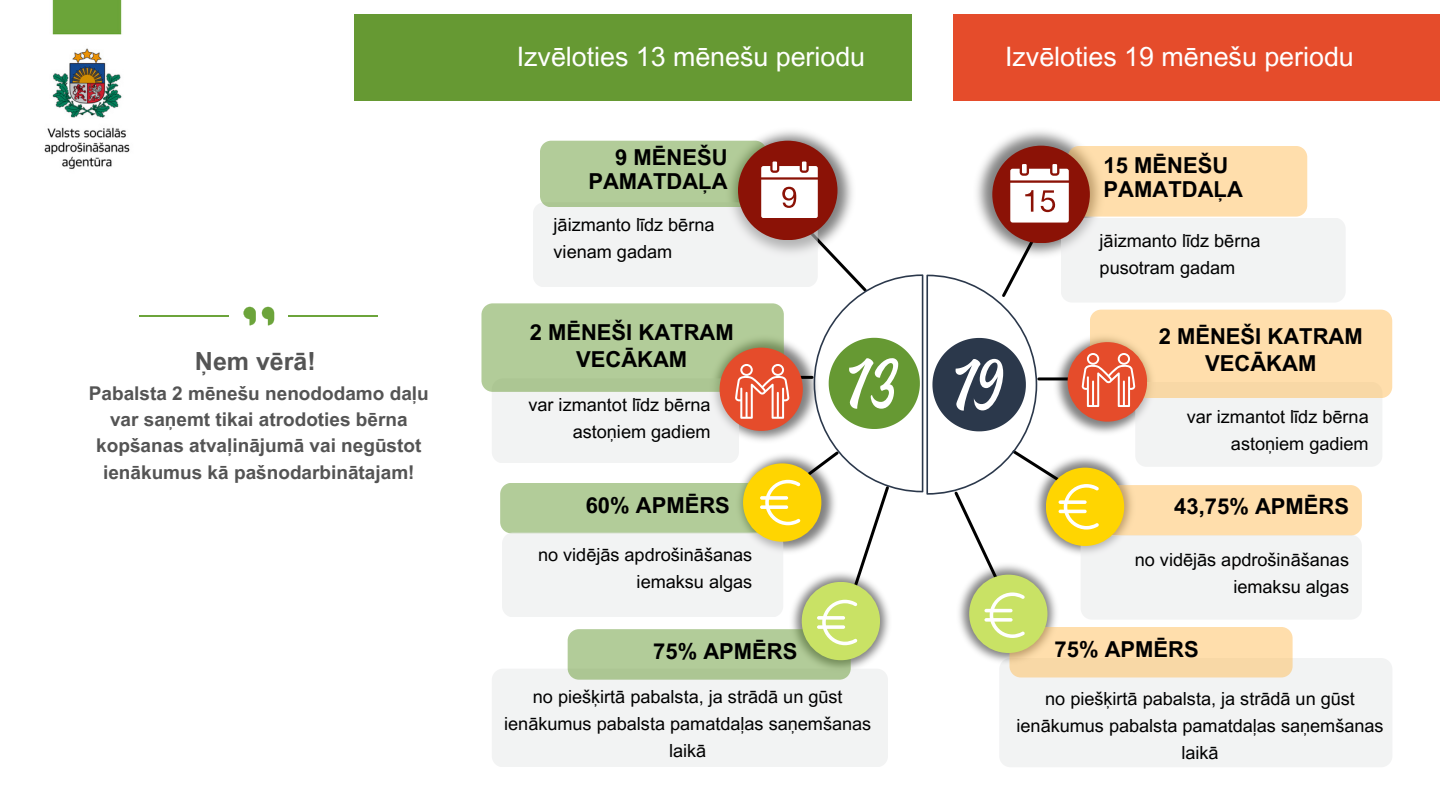
<style>
.page{position:relative;width:1440px;height:810px;background:#fff}
.page>*{position:absolute;margin:0;border:0;box-sizing:border-box;transform-origin:0 0}
.t1{font:26.8px "Arial MT Pro";color:#fff}
.t2{font:700 25px "Arial MT Pro";color:#545454}
.t3{font:700 22px/24px "Arial MT Pro";color:#000;text-align:center}
.t4{font:700 19px/26.2px "Arial MT Pro";color:#545454;text-align:center}
.t5{font:18.1px/27px "Arial MT Pro";color:#000;text-align:right}
</style>
<div class="page">
<div style="left:354px;top:14px;width:557px;height:87px;background:#693"></div>
<div style="left:954px;top:14px;width:486px;height:87px;background:#e54c2b"></div>
<img style="left:726px;top:130px;width:98px;height:11px">
<svg style="left:481px;top:141px;width:911px;height:626px"></svg>
<svg style="left:244px;top:307px;width:12px;height:18px"></svg>
<svg style="left:262px;top:307px;width:12px;height:18px"></svg>
<hr style="left:288px;top:315px;width:90px;height:2px;background:#6ca43b">
<hr style="left:139px;top:315px;width:90px;height:2px;background:#6ca43b">
<img style="left:44px;top:0;width:86px;height:169px">
<h2 class="t2" style="left:195px;top:352px;width:122px">Ņem vērā!</h2>
<h2 class="t4" style="left:89px;top:382px;width:341px">Pabalsta 2 mēnešu nenododamo daļu var saņemt tikai atrodoties bērna kopšanas atvaļinājumā vai negūstot ienākumus kā pašnodarbinātajam!</h2>
<p class="t1" style="left:517px;top:46px;width:350px">Izvēloties 13 mēnešu periodu</p>
<p class="t1" style="left:1005px;top:46px;width:350px">Izvēloties 19 mēnešu periodu</p>
<p class="t3" style="left:588px;top:148px;width:141px;text-align:right">9 MĒNEŠU<br>PAMATDAĻA</p>
<p class="t5" style="left:554px;top:214px;width:162px">jāizmanto līdz bērna</p>
<p class="t5" style="left:554px;top:241px;width:120px">vienam gadam</p>
<p class="t3" style="left:530px;top:322px;width:206px;line-height:27px">2 MĒNEŠI KATRAM<br>VECĀKAM</p>
<p class="t5" style="left:528px;top:394px;width:184px">var izmantot līdz bērna astoņiem gadiem</p>
<p class="t3" style="left:586px;top:496px;width:146px">60% APMĒRS</p>
<p class="t5" style="left:538px;top:544px;width:216px">no vidējās apdrošināšanas iemaksu algas</p>
<p class="t3" style="left:653px;top:642px;width:146px">75% APMĒRS</p>
<p class="t5" style="left:504px;top:685px;width:369px;text-align:center">no piešķirtā pabalsta, ja strādā un gūst ienākumus pabalsta pamatdaļas saņemšanas laikā</p>
<h2 class="t3" style="left:1104px;top:156px;width:141px;text-align:left">15 MĒNEŠU<br>PAMATDAĻA</h2>
<h1 class="t5" style="left:1100px;top:229px;width:162px;text-align:left">jāizmanto līdz bērna pusotram gadam</h1>
<h2 class="t3" style="left:1159px;top:326px;width:206px;line-height:27px">2 MĒNEŠI KATRAM<br>VECĀKAM</h2>
<p class="t5" style="left:1187px;top:405px;width:184px">var izmantot līdz bērna astoņiem gadiem</p>
<p class="t3" style="left:1174px;top:497px;width:176px">43,75% APMĒRS</p>
<p class="t5" style="left:1135px;top:548px;width:216px">no vidējās apdrošināšanas iemaksu algas</p>
<p class="t3" style="left:1055px;top:640px;width:146px">75% APMĒRS</p>
<p class="t5" style="left:1017px;top:687px;width:369px;text-align:center">no piešķirtā pabalsta, ja strādā un gūst ienākumus pabalsta pamatdaļas saņemšanas laikā</p>
</div>
